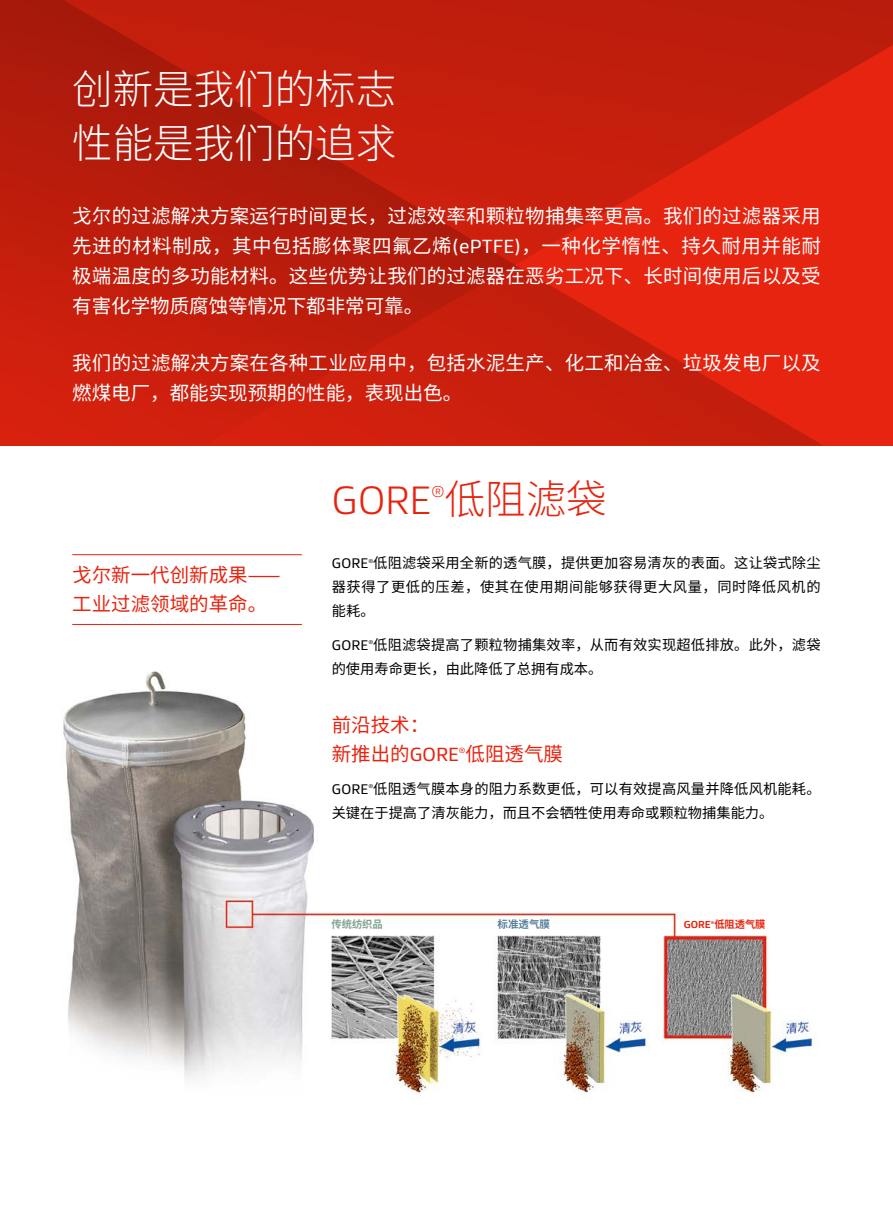
<style>
.page{position:relative;width:893px;height:1212px;background:#fff}
.page>*{position:absolute;margin:0;border:0;box-sizing:border-box;transform-origin:0 0}
.t1{font:300 40.5px/54px "Noto Sans CJ Ksc";color:#fff}
.t2{font:300 40.5px "Gore Gustan";color:#e72410}
.t3{font:19.5px/30px "Noto Sans CJ Ksc";letter-spacing:.01em;color:#fff;text-align:justify}
.t4{font:19.5px/28.5px "Noto Sans CJ Ksc";color:#e72410}
.t5{font:300 16.2px "Gore Gustan";color:#e72410}
.t6{font:14.25px "Noto Sans CJ Ksc";letter-spacing:.015em;color:#000}
.t7{font:14.25px/24px "Noto Sans CJ Ksc";letter-spacing:.04em;color:#000}
.t8{font:700 10.5px "Noto Sans CJ Ksc";color:#81a294}
.t9{font:700 10.5px "Noto Sans CJ Ksc";color:#5a809b}
.t10{font:700 10.35px "Noto Sans CJ Ksc";color:#e72410}
.t11{font:7.8px "Gore Gustan";color:#e72410}
.t12{font:5.7px "Gore Gustan";color:#000}
.t13{font:700 4.2px "Gore Gustan";color:#e72410}
.s1{font-family:"Gore Gustan"}
.s2{font-family:"Noto Sans CJ Ksc"}
</style>
<div class="page">
<img style="left:62px;top:671px;width:753px;height:422px">
<svg style="left:824px;top:0;width:69px;height:446px;background:#e0220f"></svg>
<svg style="left:0;top:0;width:824px;height:446px;background:#c71e0d"></svg>
<hr style="left:72px;top:554px;width:230px;height:1px;background:#e72410">
<hr style="left:72px;top:624px;width:230px;height:1px;background:#e72410">
<h1 class="t1" style="left:72px;top:63px;width:325px">创新是我们的标志性能是我们的追求</h1>
<p class="t3" style="left:72px;top:201px;width:750px">戈尔的过滤解决方案运行时间更长，过滤效率和颗粒物捕集率更高。我们的过滤器采用先进的材料制成，其中包括膨体聚四氟乙烯<span class="s1">(ePTFE)</span>，一种化学惰性、持久耐用并能耐极端温度的多功能材料。这些优势让我们的过滤器在恶劣工况下、长时间使用后以及受有害化学物质腐蚀等情况下都非常可靠。</p>
<p class="t3" style="left:72px;top:348px;width:750px">我们的过滤解决方案在各种工业应用中，包括水泥生产、化工和冶金、垃圾发电厂以及燃煤电厂，都能实现预期的性能，表现出色。</p>
<p class="t4" style="left:72px;top:561px;width:210px">戈尔新一代创新成果⸺工业过滤领域的革命。</p>
<h1 class="t2" style="left:332px;top:474px;width:277px">GORE <span class="s2">低阻滤袋</span></h1>
<p class="t5" style="left:431px;top:481px;width:15px">®</p>
<p class="t6" style="left:332px;top:555px;width:490px"><span class="s1">GORE</span> 低阻滤袋采用全新的透气膜，提供更加容易清灰的表面。这让袋式除尘</p>
<p class="t12" style="left:368px;top:557px;width:6px">®</p>
<p class="t7" style="left:332px;top:575px;width:490px">器获得了更低的压差，使其在使用期间能够获得更大风量，同时降低风机的能耗。</p>
<p class="t6" style="left:332px;top:637px;width:490px"><span class="s1">GORE</span> 低阻滤袋提高了颗粒物捕集效率，从而有效实现超低排放。此外，滤袋</p>
<p class="t12" style="left:368px;top:639px;width:6px">®</p>
<p class="t6" style="left:332px;top:661px;width:272px">的使用寿命更长，由此降低了总拥有成本。</p>
<p class="t4" style="left:332px;top:711px;width:233px">前沿技术：<br>新推出的<span class="s1">GORE</span> 低阻透气膜</p>
<p class="t11" style="left:459px;top:745px;width:8px">®</p>
<p class="t6" style="left:332px;top:781px;width:490px"><span class="s1">GORE</span> 低阻透气膜本身的阻力系数更低，可以有效提高风量并降低风机能耗。</p>
<p class="t12" style="left:368px;top:783px;width:6px">®</p>
<p class="t6" style="left:332px;top:805px;width:443px">关键在于提高了清灰能力，而且不会牺牲使用寿命或颗粒物捕集能力。</p>
<p class="t8" style="left:331px;top:918px;width:53px">传统纺织品</p>
<p class="t9" style="left:497px;top:918px;width:54px">标准透气膜</p>
<p class="t13" style="left:711px;top:919px;width:5px">®</p>
<p class="t10" style="left:684px;top:918px;width:83px"><span class="s1">GORE</span> 低阻透气膜</p>
</div>
